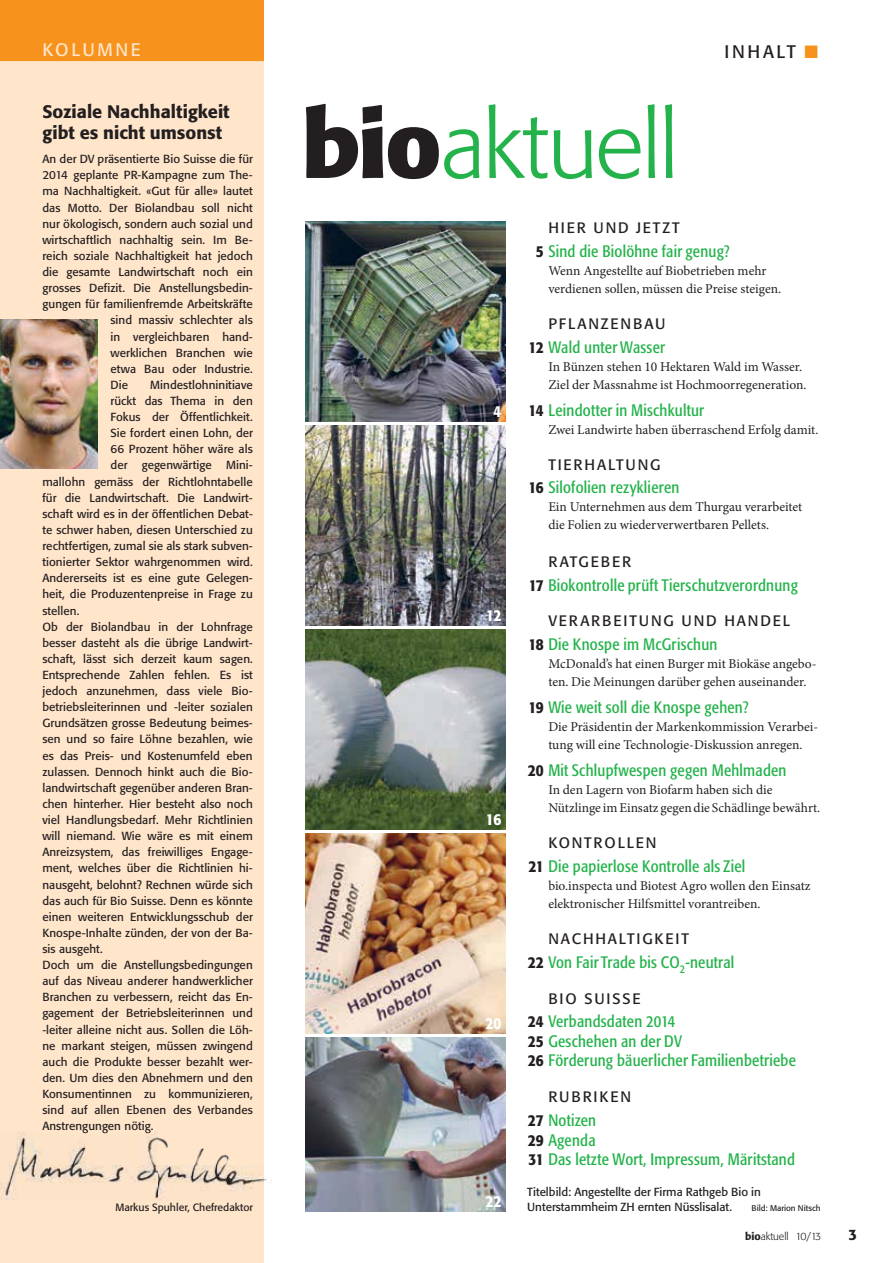
<style>
.page{position:relative;width:893px;height:1263px;background:#fff}
.page>*{position:absolute;margin:0;border:0;box-sizing:border-box;transform-origin:0 0}
.t1{font:300 93px "Formata BQ";letter-spacing:-.02em;color:#24b34b}
.t2{font:500 18px/20.2px "Formata BQ";color:#231f20}
.t3{font:18px "Formata BQ";letter-spacing:.15em;color:#231f20}
.t4{font:18px "Formata BQ";letter-spacing:.15em;color:#ffe5ca}
.t5{font:condensed 16.5px/19.5px "Formata BQ";letter-spacing:.015em;color:#24b34b}
.t6{font:500 condensed 16.5px "Formata BQ";color:#fff}
.t7{font:15px "Formata BQ";letter-spacing:.125em;color:#231f20}
.t8{font:500 15px "Formata BQ";color:#231f20}
.t9{font:13.5px/18px "Minion Pro";color:#231f20}
.t10{font:11.55px/16px "Formata BQ";letter-spacing:.005em;color:#231f20}
.t11{font:10.5px "Formata BQ";color:#231f20}
.t12{font:300 10.5px "Formata BQ";color:#231f20}
.t13{font:8.25px "Formata BQ";color:#231f20}
.s1{font-weight:700;color:#231f20}
.s2{color:#f7931d}
.s3{font-weight:500;color:#231f20}
.s4{font-weight:500}
</style>
<div class="page">
<div style="left:0;top:0;width:264px;height:1263px;background:#ffe5ca"></div>
<div style="left:0;top:0;width:264px;height:61px;background:#f7931d"></div>
<img style="left:306px;top:833px;width:200px;height:200px">
<img style="left:306px;top:221px;width:200px;height:200px">
<img style="left:306px;top:1037px;width:200px;height:174px">
<img style="left:306px;top:425px;width:200px;height:200px">
<img style="left:306px;top:629px;width:200px;height:200px">
<img style="left:0;top:320px;width:98px;height:148px">
<img style="left:1px;top:1131px;width:271px;height:69px">
<img style="left:264px;top:1131px;width:1px;height:69px">
<img style="left:42px;top:1131px;width:111px;height:2px">
<svg style="left:82px;top:1131px;width:6px;height:2px"></svg>
<h2 class="t4" style="left:42px;top:41px;width:100px">KOLUMNE</h2>
<h2 class="t2" style="left:42px;top:103px;width:189px">Soziale Nachhaltigkeit gibt es nicht umsonst</h2>
<p class="t10" style="left:42px;top:152px;width:212px">An der DV präsentierte Bio Suisse die für</p>
<p class="t10" style="left:42px;top:168px;width:212px">2014 geplante PR-Kampagne zum The-</p>
<p class="t10" style="left:42px;top:184px;width:212px">ma Nachhaltigkeit. «Gut für alle» lautet</p>
<p class="t10" style="left:42px;top:200px;width:212px">das Motto. Der Biolandbau soll nicht</p>
<p class="t10" style="left:42px;top:216px;width:212px">nur ökologisch, sondern auch sozial und</p>
<p class="t10" style="left:42px;top:232px;width:212px">wirtschaftlich nachhaltig sein. Im Be-</p>
<p class="t10" style="left:42px;top:248px;width:212px">reich soziale Nachhaltigkeit hat jedoch</p>
<p class="t10" style="left:42px;top:265px;width:212px">die gesamte Landwirtschaft noch ein</p>
<p class="t10" style="left:42px;top:281px;width:212px">grosses Defizit. Die Anstellungsbedin-</p>
<p class="t10" style="left:42px;top:297px;width:212px">gungen für familienfremde Arbeitskräfte</p>
<p class="t10" style="left:111px;top:313px;width:144px">sind massiv schlechter als</p>
<p class="t10" style="left:111px;top:329px;width:144px">in vergleichbaren hand-</p>
<p class="t10" style="left:111px;top:345px;width:144px">werklichen Branchen wie</p>
<p class="t10" style="left:111px;top:361px;width:144px">etwa Bau oder Industrie.</p>
<p class="t10" style="left:111px;top:377px;width:19px">Die</p>
<p class="t10" style="left:111px;top:377px;width:144px;text-align:justify;text-indent:40px">Mindestlohninitiave rückt das Thema in den Fokus der Öffentlichkeit.<br>Sie fordert einen Lohn, der 66 Prozent höher wäre als der gegenwärtige</p>
<p class="t10" style="left:42px;top:458px;width:212px;text-indent:184px">Mini&shy;mallohn gemäss der Richtlohntabelle für die Landwirtschaft. Die Landwirt&shy;schaft wird es in der öffentlichen Debat&shy;te schwer haben, diesen Unterschied zu rechtfertigen, zumal sie als stark subven&shy;tionierter Sektor wahrgenommen wird.<br>Andererseits ist es eine gute Gelegen&shy;heit, die Produzentenpreise in Frage zu stellen.<br>Ob der Biolandbau in der Lohnfrage besser dasteht als die übrige Landwirt&shy;schaft, lässt sich derzeit kaum sagen.<br>Entsprechende Zahlen fehlen. Es ist jedoch anzunehmen, dass viele Bio&shy;betriebsleiterinnen und -leiter sozialen Grundsätzen grosse Bedeutung beimes&shy;sen und so faire Löhne bezahlen, wie es das Preis- und Kostenumfeld eben zulassen. Dennoch hinkt auch die Bio&shy;landwirtschaft gegenüber anderen Bran&shy;chen hinterher. Hier besteht also noch viel Handlungsbedarf. Mehr Richtlinien will niemand. Wie wäre es mit einem Anreizsystem, das freiwilliges Engage&shy;ment, welches über die Richtlinien hi&shy;nausgeht, belohnt? Rechnen würde sich das auch für Bio Suisse. Denn es könnte einen weiteren Entwicklungsschub der Knospe-Inhalte zünden, der von der Ba&shy;sis ausgeht.<br>Doch um die Anstellungsbedingungen auf das Niveau anderer handwerklicher Branchen zu verbessern, reicht das En&shy;gagement der Betriebsleiterinnen und -leiter alleine nicht aus. Sollen die Löh&shy;ne markant steigen, müssen zwingend auch die Produkte besser bezahlt wer&shy;den. Um dies den Abnehmern und den Konsumentinnen zu kommunizieren, sind auf allen Ebenen des Verbandes Anstrengungen nötig.</p>
<p class="t11" style="left:115px;top:1202px;width:139px">Markus Spuhler, Chefredaktor</p>
<h1 class="t1" style="left:302px;top:106px;width:378px"><span class="s1">bio</span>aktuell</h1>
<h2 class="t3" style="left:724px;top:42px;width:95px">INHALT <span class="s2">■</span></h2>
<h3 class="t6" style="left:493px;top:401px;width:9px">4</h3>
<h3 class="t6" style="left:486px;top:605px;width:17px">12</h3>
<h3 class="t6" style="left:486px;top:809px;width:17px">16</h3>
<h3 class="t6" style="left:485px;top:1013px;width:18px">20</h3>
<p class="t7" style="left:548px;top:221px;width:133px">HIER UND JETZT</p>
<h3 class="t5" style="left:536px;top:242px;width:195px"><span class="s3">5</span> Sind die Biolöhne fair genug?</h3>
<p class="t9" style="left:548px;top:263px;width:234px">Wenn Angestellte auf Biobetrieben mehr verdienen sollen, müssen die Preise steigen.</p>
<p class="t7" style="left:548px;top:316px;width:119px">PFLANZENBAU</p>
<h3 class="t5" style="left:529px;top:338px;width:138px"><span class="s3">12</span> Wald unter Wasser</h3>
<p class="t9" style="left:548px;top:358px;width:260px">In Bünzen stehen 10 Hektaren Wald im Wasser.<br>Ziel der Massnahme ist Hochmoorregeneration.</p>
<h3 class="t5" style="left:528px;top:401px;width:177px"><span class="s3">14</span> Leindotter in Mischkultur</h3>
<p class="t9" style="left:548px;top:421px;width:272px">Zwei Landwirte haben überraschend Erfolg damit.</p>
<p class="t7" style="left:548px;top:457px;width:114px">TIERHALTUNG</p>
<h3 class="t5" style="left:528px;top:479px;width:153px"><span class="s3">16</span> Silofolien rezyklieren</h3>
<p class="t9" style="left:548px;top:499px;width:256px">Ein Unternehmen aus dem Thurgau verarbeitet die Folien zu wiederverwertbaren Pellets.</p>
<p class="t7" style="left:548px;top:554px;width:84px">RATGEBER</p>
<h3 class="t5" style="left:529px;top:576px;width:271px"><span class="s3">17</span> Biokontrolle prüft Tierschutzverordnung</h3>
<p class="t7" style="left:548px;top:614px;width:243px">VERARBEITUNG UND HANDEL</p>
<h3 class="t5" style="left:528px;top:635px;width:191px"><span class="s3">18</span> Die Knospe im McGrischun</h3>
<p class="t9" style="left:548px;top:656px;width:270px">McDonald’s hat einen Burger mit Biokäse angebo&shy;ten. Die Meinungen darüber gehen auseinander.</p>
<h3 class="t5" style="left:528px;top:698px;width:222px"><span class="s3">19</span> Wie weit soll die Knospe gehen?</h3>
<p class="t9" style="left:548px;top:719px;width:271px">Die Präsidentin der Markenkommission Verarbei&shy;tung will eine Technologie-Diskussion anregen.</p>
<h3 class="t5" style="left:528px;top:761px;width:260px"><span class="s3">20</span> Mit Schlupfwespen gegen Mehlmaden</h3>
<p class="t9" style="left:548px;top:782px;width:273px">In den Lagern von Biofarm haben sich die<br>Nützlinge im Einsatz gegen die Schädlinge bewährt.</p>
<p class="t7" style="left:548px;top:836px;width:110px">KONTROLLEN</p>
<h3 class="t5" style="left:528px;top:857px;width:218px"><span class="s3">21</span> Die papierlose Kontrolle als Ziel</h3>
<p class="t9" style="left:548px;top:878px;width:264px">bio.inspecta und Biotest Agro wollen den Einsatz elektronischer Hilfsmittel vorantreiben.</p>
<p class="t7" style="left:548px;top:931px;width:142px">NACHHALTIGKEIT</p>
<h3 class="t5" style="left:528px;top:953px;width:208px"><span class="s3">22</span> Von Fair Trade bis CO<sub>2</sub>-neutral</h3>
<p class="t7" style="left:548px;top:991px;width:94px">BIO SUISSE</p>
<h3 class="t5" style="left:528px;top:1013px;width:270px"><span class="s3">24</span> Verbandsdaten 2014<br><span class="s3">25</span> Geschehen an der DV<br><span class="s3">26</span> Förderung bäuerlicher Familienbetriebe</h3>
<p class="t7" style="left:548px;top:1090px;width:84px">RUBRIKEN</p>
<h3 class="t5" style="left:528px;top:1111px;width:269px"><span class="s3">27</span> Notizen<br><span class="s3">29</span> Agenda<br><span class="s3">31</span> Das letzte Wort, Impressum, Märitstand</h3>
<h3 class="t6" style="left:485px;top:1191px;width:18px">22</h3>
<p class="t10" style="left:527px;top:1185px;width:235px;line-height:14.5px">Titelbild: Angestellte der Firma Rathgeb Bio in<br>Unterstammheim ZH ernten Nüsslisalat.</p>
<p class="t13" style="left:751px;top:1204px;width:71px">Bild: Marion Nitsch</p>
<p class="t12" style="left:745px;top:1232px;width:78px"><span class="s4">bio</span>aktuell 10/13</p>
<p class="t8" style="left:848px;top:1228px;width:10px">3</p>
</div>
